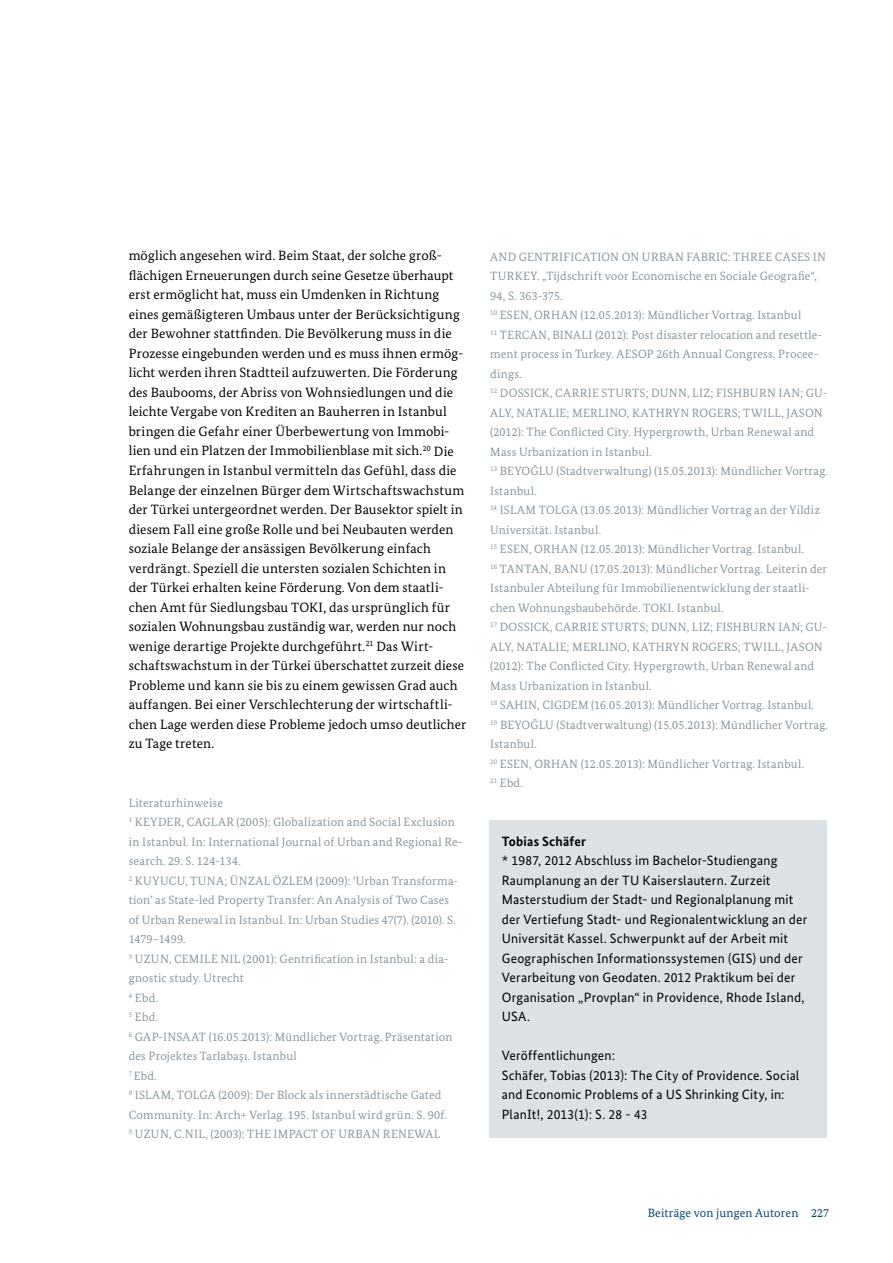
<style>
.page{position:relative;width:893px;height:1263px;background:#fff}
.page>*{position:absolute;margin:0;border:0;box-sizing:border-box;transform-origin:0 0}
.P_Fließtext{font:13.5px/19.5px "Bundes Serif";letter-spacing:.01em;color:#000}
.P_Vita{font:13.5px/19.5px "Bundes Sans";letter-spacing:.015em;color:#000}
.t1{font:700 13.5px "Bundes Sans";letter-spacing:.015em;color:#000}
.P_Literaturhinweise{font:12px/19.5px "Bundes Serif";letter-spacing:.02em;color:#88969e}
.t2{font:12px "Bundes Serif";letter-spacing:.01em;color:#004577}
</style>
<div class="page">
<div style="left:489px;top:821px;width:338px;height:317px;background:#dce1e5"></div>
<p class="P_Fließtext" style="left:129px;top:246px;width:339px">möglich angesehen wird. Beim Staat, der solche groß&shy;flächigen Erneuerungen durch seine Gesetze überhaupt erst ermöglicht hat, muss ein Umdenken in Richtung eines gemäßigteren Umbaus unter der Berücksichtigung der Bewohner stattfinden. Die Bevölkerung muss in die Prozesse eingebunden werden und es muss ihnen ermög&shy;licht werden ihren Stadtteil aufzuwerten. Die Förderung des Baubooms, der Abriss von Wohnsiedlungen und die leichte Vergabe von Krediten an Bauherren in Istanbul bringen die Gefahr einer Überbewertung von Immobi&shy;lien und ein Platzen der Immobilienblase mit sich.<sup>20</sup> Die Erfahrungen in Istanbul vermitteln das Gefühl, dass die Belange der einzelnen Bürger dem Wirtschaftswachstum der Türkei untergeordnet werden. Der Bausektor spielt in diesem Fall eine große Rolle und bei Neubauten werden soziale Belange der ansässigen Bevölkerung einfach verdrängt. Speziell die untersten sozialen Schichten in der Türkei erhalten keine Förderung. Von dem staatli&shy;chen Amt für Siedlungsbau TOKI, das ursprünglich für sozialen Wohnungsbau zuständig war, werden nur noch wenige derartige Projekte durchgeführt.<sup>21</sup> Das Wirt&shy;schaftswachstum in der Türkei überschattet zurzeit diese Probleme und kann sie bis zu einem gewissen Grad auch auffangen. Bei einer Verschlechterung der wirtschaftli&shy;chen Lage werden diese Probleme jedoch umso deutlicher zu Tage treten.</p>
<p class="P_Literaturhinweise" style="left:129px;top:793px;width:96px">Literaturhinweise</p>
<p class="P_Literaturhinweise" style="left:129px;top:812px;width:335px"><sup>1</sup> KEYDER, CAGLAR (2005): Globalization and Social Exclusion in Istanbul. In: International Journal of Urban and Regional Re&shy;search. 29. S. 124-134.</p>
<p class="P_Literaturhinweise" style="left:129px;top:871px;width:331px"><sup>2</sup> KUYUCU, TUNA; ÜNZAL ÖZLEM (2009): ‘Urban Transforma&shy;tion’ as State-led Property Transfer: An Analysis of Two Cases of Urban Renewal in Istanbul. In: Urban Studies 47(7). (2010). S.<br>1479–1499.</p>
<p class="P_Literaturhinweise" style="left:129px;top:949px;width:321px"><sup>3</sup> UZUN, CEMILE NIL (2001): Gentrification in Istanbul: a dia-</p>
<p class="P_Literaturhinweise" style="left:129px;top:968px;width:117px">gnostic study. Utrecht</p>
<p class="P_Literaturhinweise" style="left:129px;top:988px;width:31px"><sup>4</sup> Ebd.</p>
<p class="P_Literaturhinweise" style="left:129px;top:1007px;width:31px"><sup>5</sup> Ebd.</p>
<p class="P_Literaturhinweise" style="left:129px;top:1027px;width:325px"><sup>6</sup> GAP-INSAAT (16.05.2013): Mündlicher Vortrag. Präsentation des Projektes Tarlabaşı. Istanbul</p>
<p class="P_Literaturhinweise" style="left:129px;top:1066px;width:30px"><sup>7</sup> Ebd.</p>
<p class="P_Literaturhinweise" style="left:129px;top:1085px;width:320px"><sup>8</sup> ISLAM, TOLGA (2009): Der Block als innerstädtische Gated<br>Community. In: Arch+ Verlag. 195. Istanbul wird grün. S. 90f.</p>
<p class="P_Literaturhinweise" style="left:129px;top:1124px;width:313px"><sup>9</sup> UZUN, C.NIL, (2003): THE IMPACT OF URBAN RENEWAL</p>
<p class="P_Literaturhinweise" style="left:490px;top:247px;width:337px">AND GENTRIFICATION ON URBAN FABRIC: THREE CASES IN<br>TURKEY. „Tijdschrift voor Economische en Sociale Geografie“,<br>94, S. 363-375.</p>
<p class="P_Literaturhinweise" style="left:490px;top:305px;width:313px"><sup>10</sup> ESEN, ORHAN (12.05.2013): Mündlicher Vortrag. Istanbul</p>
<p class="P_Literaturhinweise" style="left:490px;top:325px;width:334px"><sup>11</sup> TERCAN, BINALI (2012): Post disaster relocation and resettle&shy;ment process in Turkey. AESOP 26th Annual Congress. Procee&shy;dings.</p>
<p class="P_Literaturhinweise" style="left:490px;top:383px;width:339px"><sup>12</sup> DOSSICK, CARRIE STURTS; DUNN, LIZ; FISHBURN IAN; GU-ALY, NATALIE; MERLINO, KATHRYN ROGERS; TWILL, JASON (2012): The Conflicted City. Hypergrowth, Urban Renewal and Mass Urbanization in Istanbul.</p>
<p class="P_Literaturhinweise" style="left:490px;top:461px;width:339px"><sup>13</sup> BEYOĞLU (Stadtverwaltung) (15.05.2013): Mündlicher Vortrag.</p>
<p class="P_Literaturhinweise" style="left:490px;top:481px;width:48px">Istanbul.</p>
<p class="P_Literaturhinweise" style="left:490px;top:500px;width:331px"><sup>14</sup> ISLAM TOLGA (13.05.2013): Mündlicher Vortrag an der Yildiz<br>Universität. Istanbul.</p>
<p class="P_Literaturhinweise" style="left:490px;top:539px;width:316px"><sup>15</sup> ESEN, ORHAN (12.05.2013): Mündlicher Vortrag. Istanbul.</p>
<p class="P_Literaturhinweise" style="left:490px;top:559px;width:338px"><sup>16</sup> TANTAN, BANU (17.05.2013): Mündlicher Vortrag. Leiterin der<br>Istanbuler Abteilung für Immobilienentwicklung der staatli&shy;chen Wohnungsbaubehörde. TOKI. Istanbul.</p>
<p class="P_Literaturhinweise" style="left:490px;top:617px;width:339px"><sup>17</sup> DOSSICK, CARRIE STURTS; DUNN, LIZ; FISHBURN IAN; GU-ALY, NATALIE; MERLINO, KATHRYN ROGERS; TWILL, JASON (2012): The Conflicted City. Hypergrowth, Urban Renewal and Mass Urbanization in Istanbul.</p>
<p class="P_Literaturhinweise" style="left:490px;top:695px;width:326px"><sup>18</sup> SAHIN, CIGDEM (16.05.2013): Mündlicher Vortrag. Istanbul.</p>
<p class="P_Literaturhinweise" style="left:490px;top:715px;width:339px"><sup>19</sup> BEYOĞLU (Stadtverwaltung) (15.05.2013): Mündlicher Vortrag.<br>Istanbul.</p>
<p class="P_Literaturhinweise" style="left:490px;top:754px;width:316px"><sup>20</sup> ESEN, ORHAN (12.05.2013): Mündlicher Vortrag. Istanbul.</p>
<p class="P_Literaturhinweise" style="left:490px;top:773px;width:34px"><sup>21</sup> Ebd.</p>
<p class="t1" style="left:502px;top:833px;width:86px">Tobias Schäfer</p>
<p class="P_Vita" style="left:502px;top:851px;width:307px">* 1987, 2012 Abschluss im Bachelor-Studiengang Raumplanung an der TU Kaiserslautern. Zurzeit Masterstudium der Stadt- und Regionalplanung mit der Vertiefung Stadt- und Regionalentwicklung an der Universität Kassel. Schwerpunkt auf der Arbeit mit Geographischen Informationssystemen (GIS) und der Verarbeitung von Geodaten. 2012 Praktikum bei der Organisation „Provplan“ in Providence, Rhode Island, USA.</p>
<p class="P_Vita" style="left:502px;top:1045px;width:115px">Veröffentlichungen:</p>
<p class="P_Vita" style="left:502px;top:1065px;width:299px">Schäfer, Tobias (2013): The City of Providence. Social and Economic Problems of a US Shrinking City, in:<br>PlanIt!, 2013(1): S. 28 - 43</p>
<p class="t2" style="left:648px;top:1206px;width:183px">Beiträge von jungen Autoren 227</p>
</div>
